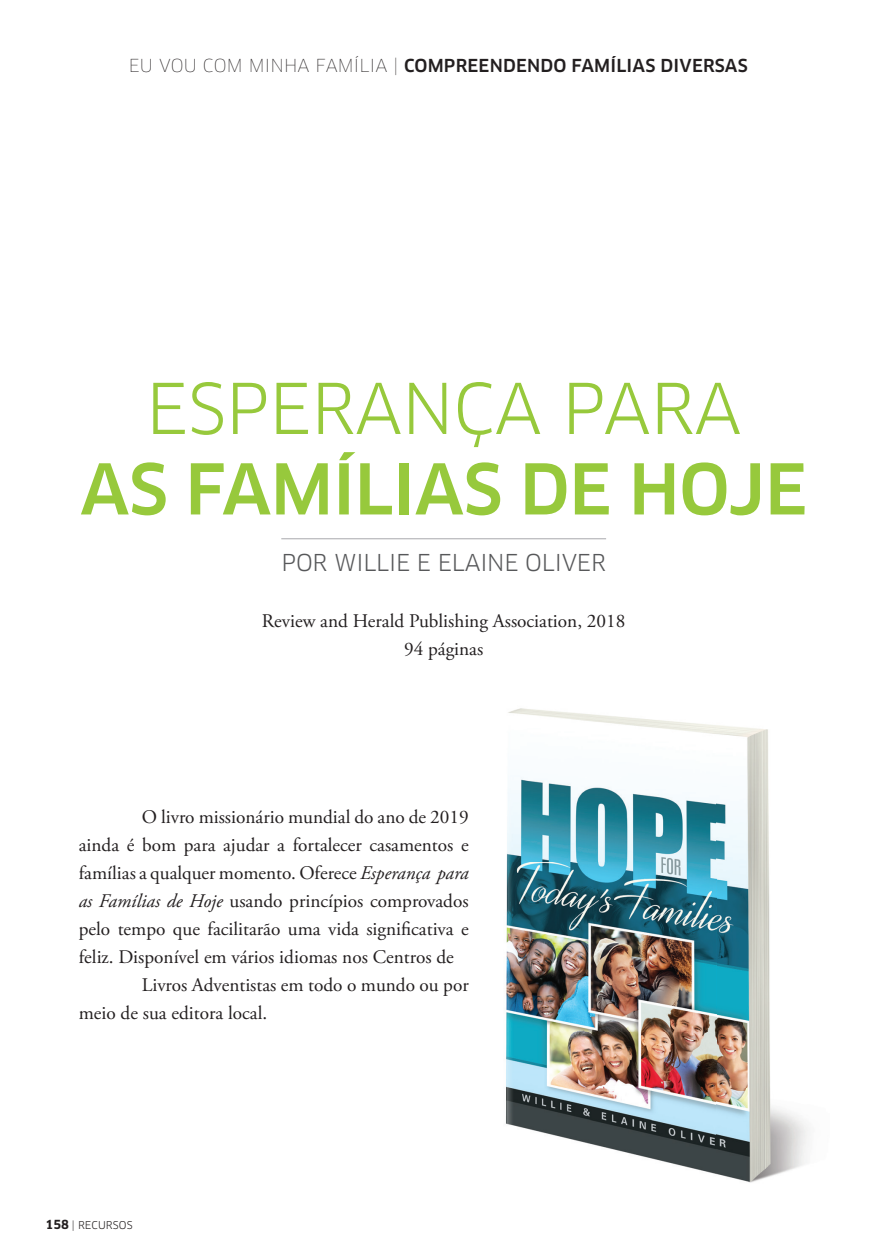
<style>
.page{position:relative;width:882px;height:1260px;background:#fff}
.page>*{position:absolute;margin:0;border:0;box-sizing:border-box;transform-origin:0 0}
.t1{font:500 68.25px "Clan Pro";letter-spacing:-.01em;color:#97c93c}
.t2{font:68.25px "Clan Pro";letter-spacing:-.01em;color:#97c93c}
.t3{font:22.75px "Clan Pro";letter-spacing:-.01em;color:#57585a}
.t4{font:19.25px/28px "Adobe Garamond Pro";color:#231f20;text-align:center}
.t5{font:500 17.5px "Clan Pro";letter-spacing:.01em;color:#231f20}
.t6{font:10.5px "Clan Pro";letter-spacing:.01em;color:#231f20}
.s1{font-weight:100}
.s2{font-style:italic}
.s3{font-weight:700;font-size:12.25px}
</style>
<div class="page">
<hr style="left:281px;top:538px;width:325px;height:1px;background:#a8a9ad">
<img style="left:506px;top:708px;width:303px;height:475px">
<p class="t5" style="left:129px;top:56px;width:621px"><span class="s1">EU VOU COM MINHA FAMÍLIA |</span> COMPREENDENDO FAMÍLIAS DIVERSAS</p>
<h1 class="t2" style="left:146px;top:368px;width:597px">ESPERANÇA PARA</h1>
<h1 class="t1" style="left:80px;top:449px;width:729px">AS FAMÍLIAS DE HOJE</h1>
<p class="t3" style="left:282px;top:549px;width:326px">POR WILLIE E ELAINE OLIVER</p>
<p class="t4" style="left:262px;top:607px;width:365px">Review and Herald Publishing Association, 2018<br>94 páginas</p>
<p class="t4" style="left:142px;top:803px;width:328px">O livro missionário mundial do ano de 2019</p>
<p class="t4" style="left:79px;top:831px;width:391px">ainda é bom para ajudar a fortalecer casamentos e</p>
<p class="t4" style="left:79px;top:859px;width:391px">famílias a qualquer momento. Oferece <span class="s2">Esperança para</span></p>
<p class="t4" style="left:79px;top:887px;width:391px"><span class="s2">as Famílias de Hoje</span> usando princípios comprovados</p>
<p class="t4" style="left:79px;top:915px;width:391px">pelo tempo que facilitarão uma vida significativa e</p>
<p class="t4" style="left:79px;top:943px;width:377px">feliz. Disponível em vários idiomas nos Centros de</p>
<p class="t4" style="left:142px;top:971px;width:329px">Livros Adventistas em todo o mundo ou por</p>
<p class="t4" style="left:79px;top:999px;width:190px">meio de sua editora local.</p>
<p class="t6" style="left:46px;top:1219px;width:89px"><span class="s3">158</span> | RECURSOS</p>
</div>
